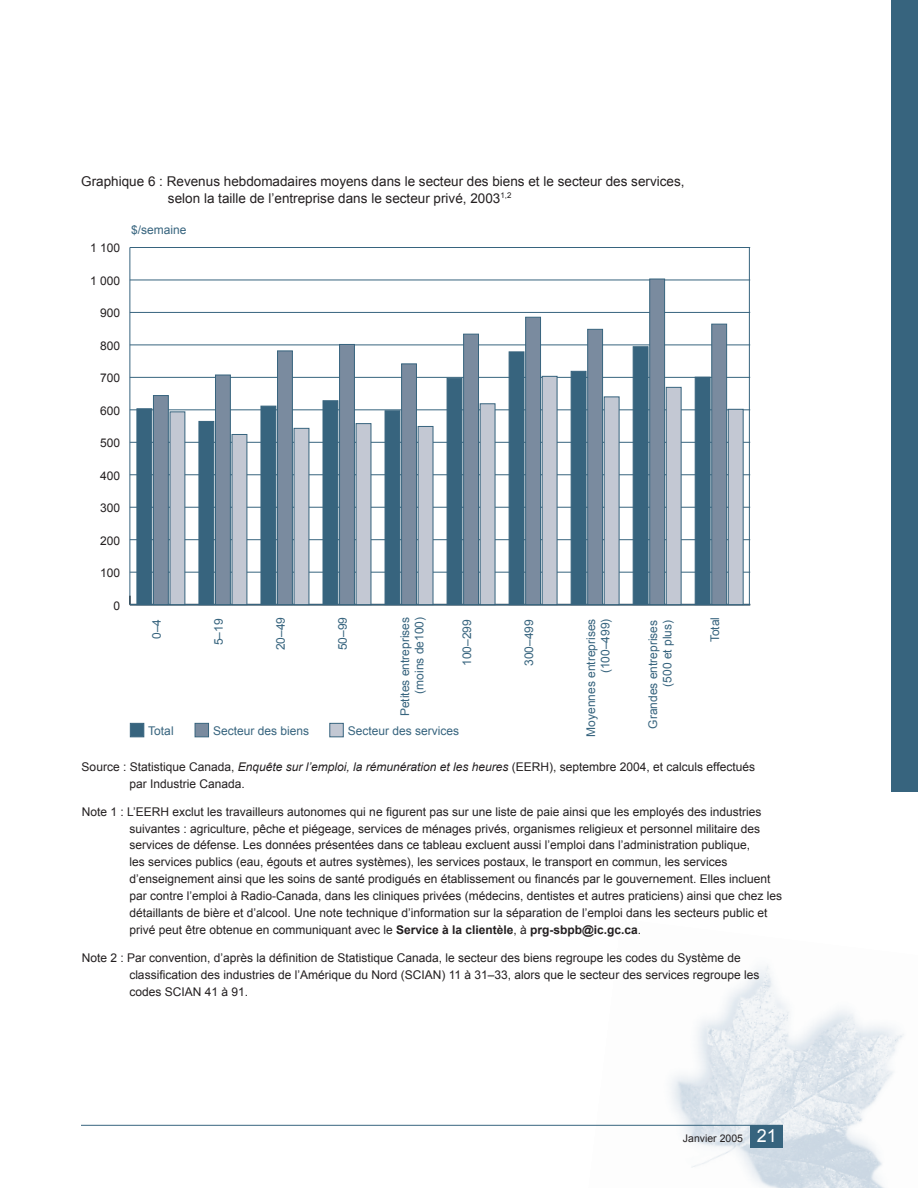
<style>
.page{position:relative;width:918px;height:1188px;background:#fff}
.page>*{position:absolute;margin:0;border:0;box-sizing:border-box;transform-origin:0 0}
.t1{font:13.5px/16.8px "Arial";color:#231f20}
.t2{font:12px/16.8px "Arial";color:#231f20}
.t3{font:12px/14.4px "Arial";color:#37647e;text-align:right}
.t4{font:10.5px "Arial";color:#231f20}
.s1{font-style:italic}
.s2{font-weight:700}
.s3{font-size:18px;color:#fff}
</style>
<div class="page">
<img style="left:581px;top:965px;width:323px;height:223px">
<div style="left:751px;top:1125px;width:32px;height:23px;background:#37647e"></div>
<hr style="left:81px;top:1125px;width:702px;height:1px;background:#37647e">
<div style="left:195px;top:723px;width:14px;height:14px;background:#7a8b9f"></div>
<div style="left:195px;top:723px;width:14px;height:14px;border:1px solid #37647e"></div>
<div style="left:130px;top:723px;width:14px;height:14px;background:#37647e"></div>
<div style="left:130px;top:723px;width:14px;height:14px;border:1px solid #37647e"></div>
<div style="left:330px;top:723px;width:13px;height:14px;background:#c3c8d3"></div>
<div style="left:330px;top:723px;width:14px;height:14px;border:1px solid #37647e"></div>
<svg style="left:129px;top:247px;width:622px;height:359px"></svg>
<div style="left:891px;top:0;width:27px;height:792px;background:#37647e"></div>
<p class="t1" style="left:168px;top:173px;width:518px;text-indent:-87px">Graphique 6 : Revenus hebdomadaires moyens dans le secteur des biens et le secteur des services, selon la taille de l’entreprise dans le secteur privé, 2003<sup>1,2</sup></p>
<p class="t3" style="left:131px;top:223px;width:57px">$/semaine</p>
<p class="t2" style="left:90px;top:240px;width:32px">1 100</p>
<p class="t2" style="left:90px;top:272px;width:32px">1 000</p>
<p class="t2" style="left:100px;top:305px;width:22px">900</p>
<p class="t2" style="left:100px;top:337px;width:22px">800</p>
<p class="t2" style="left:100px;top:370px;width:22px">700</p>
<p class="t2" style="left:100px;top:402px;width:22px">600</p>
<p class="t2" style="left:100px;top:435px;width:22px">500</p>
<p class="t2" style="left:100px;top:467px;width:22px">400</p>
<p class="t2" style="left:100px;top:500px;width:22px">300</p>
<p class="t2" style="left:100px;top:532px;width:22px">200</p>
<p class="t2" style="left:100px;top:565px;width:22px">100</p>
<p class="t2" style="left:114px;top:597px;width:8px">0</p>
<p class="t3" style="left:150px;top:639px;width:22px;rotate:-90deg">0–4</p>
<p class="t3" style="left:212px;top:645px;width:28px;rotate:-90deg">5–19</p>
<p class="t3" style="left:274px;top:650px;width:35px;rotate:-90deg">20–49</p>
<p class="t3" style="left:336px;top:650px;width:35px;rotate:-90deg">50–99</p>
<p class="t3" style="left:398px;top:716px;width:101px;rotate:-90deg">Petites entreprises (moins de100)</p>
<p class="t3" style="left:460px;top:666px;width:48px;rotate:-90deg">100–299</p>
<p class="t3" style="left:522px;top:666px;width:48px;rotate:-90deg">300–499</p>
<p class="t3" style="left:148px;top:724px;width:27px">Total</p>
<p class="t3" style="left:213px;top:724px;width:98px">Secteur des biens</p>
<p class="t3" style="left:348px;top:724px;width:113px">Secteur des services</p>
<p class="t3" style="left:584px;top:737px;width:120px;rotate:-90deg">Moyennes entreprises (100–499)</p>
<p class="t3" style="left:646px;top:729px;width:110px;rotate:-90deg">Grandes entreprises (500 et plus)</p>
<p class="t3" style="left:708px;top:642px;width:27px;rotate:-90deg">Total</p>
<p class="t2" style="left:129px;top:758px;width:627px;text-indent:-48px">Source : Statistique Canada, <span class="s1">Enquête sur l’emploi, la rémunération et les heures</span> (EERH), septembre 2004, et calculs effectués par Industrie Canada.</p>
<p class="t2" style="left:129px;top:803px;width:654px;text-indent:-47px">Note 1 : L’EERH exclut les travailleurs autonomes qui ne figurent pas sur une liste de paie ainsi que les employés des industries suivantes : agriculture, pêche et piégeage, services de ménages privés, organismes religieux et personnel militaire des services de défense. Les données présentées dans ce tableau excluent aussi l’emploi dans l’administration publique,<br>les services publics (eau, égouts et autres systèmes), les services postaux, le transport en commun, les services d’enseignement ainsi que les soins de santé prodigués en établissement ou financés par le gouvernement. Elles incluent par contre l’emploi à Radio-Canada, dans les cliniques privées (médecins, dentistes et autres praticiens) ainsi que chez les détaillants de bière et d’alcool. Une note technique d’information sur la séparation de l’emploi dans les secteurs public et privé peut être obtenue en communiquant avec le <span class="s2">Service à la clientèle</span>, à <span class="s2">prg-sbpb@ic.gc.ca</span>.</p>
<p class="t2" style="left:129px;top:949px;width:632px;text-indent:-47px">Note 2 : Par convention, d’après la définition de Statistique Canada, le secteur des biens regroupe les codes du Système de classification des industries de l’Amérique du Nord (SCIAN) 11 à 31–33, alors que le secteur des services regroupe les codes SCIAN 41 à 91.</p>
<p class="t4" style="left:683px;top:1132px;width:96px">Janvier 2005 <span class="s3">21</span></p>
</div>
